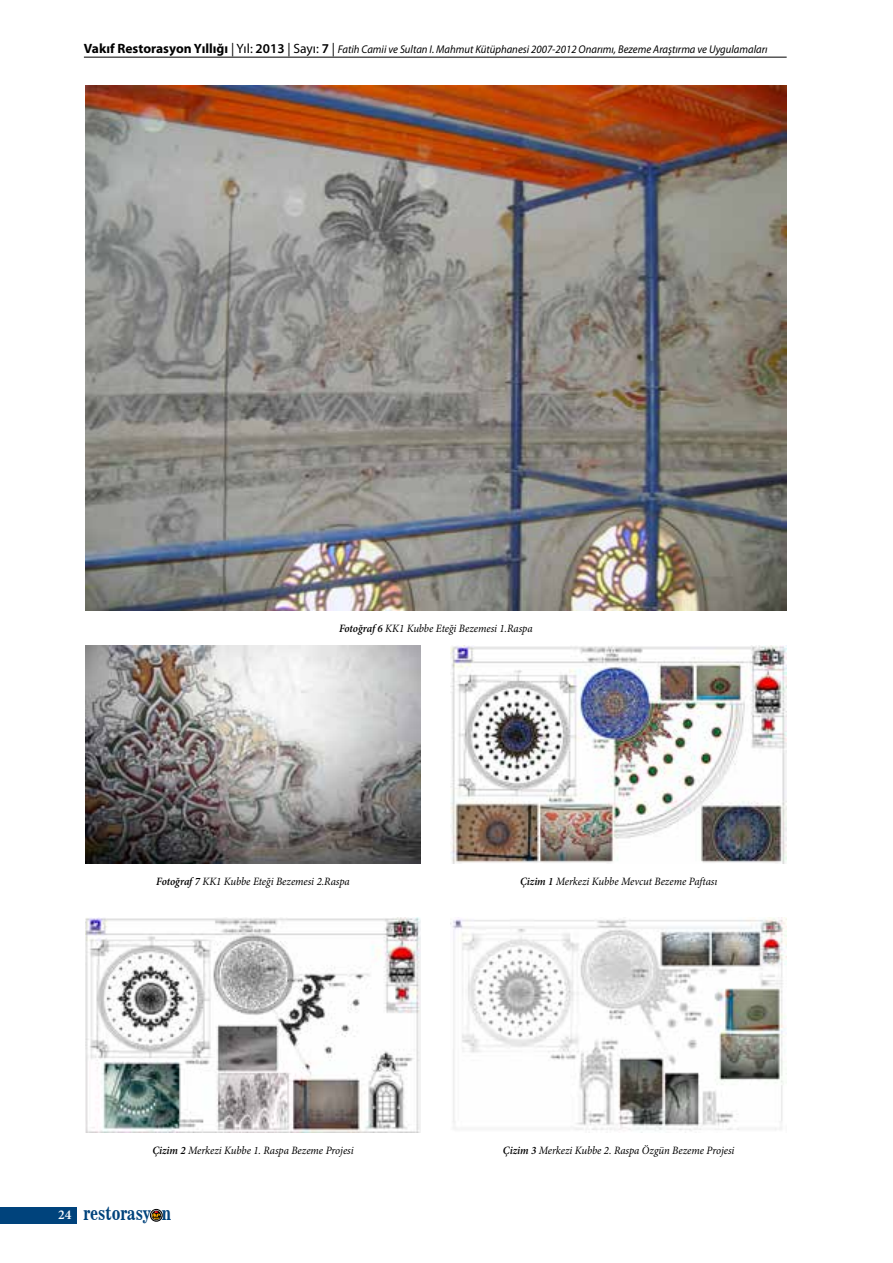
<style>
.page{position:relative;width:893px;height:1263px;background:#fff}
.page>*{position:absolute;margin:0;border:0;box-sizing:border-box;transform-origin:0 0}
.t1{font:17.7px "News 701 BT Bold A";color:#00437c;scale:.8 1}
.t2{font:italic 11.25px "Minion Pro";letter-spacing:-.005em;color:#000;scale:.95 1}
.t3{font:italic 11.25px "Myriad Pro";color:#000;scale:.95 1}
.s1{font-weight:700;font-style:normal;font-size:13.5px}
.s2{font-style:normal;font-size:13.5px}
.s3{font-weight:600;font-style:normal;font-size:13.5px}
.s4{font-weight:600}
.s5{font-family:"Minion Pro";font-weight:600;font-size:13.5px;color:#fff}
</style>
<div class="page">
<div style="left:0;top:1207px;width:77px;height:16px;background:#00437c"></div>
<div style="left:150px;top:1209px;width:12px;height:12px;border:1px solid #000;border-radius:50%"></div>
<svg style="left:151px;top:1210px;width:11px;height:11px"></svg>
<hr style="left:84px;top:57px;width:703px;height:1px;background:#000">
<img style="left:85px;top:85px;width:702px;height:526px">
<img style="left:85px;top:645px;width:336px;height:218px">
<img style="left:451px;top:645px;width:336px;height:218px">
<img style="left:85px;top:917px;width:336px;height:215px">
<img style="left:452px;top:917px;width:335px;height:215px">
<p class="t3" style="left:84px;top:43px;width:721px"><span class="s1">Vakıf Restorasyon Yıllığı</span> <span class="s2">| Yıl:</span> <span class="s3">2013</span> <span class="s2">| Sayı:</span> <span class="s3">7</span> <span class="s2">|</span> Fatih Camii ve Sultan I. Mahmut Kütüphanesi 2007-2012 Onarımı, Bezeme Araştırma ve Uygulamaları</p>
<p class="t2" style="left:339px;top:620px;width:205px"><span class="s4">Fotoğraf 6</span> KK1 Kubbe Eteği Bezemesi 1.Raspa</p>
<p class="t2" style="left:156px;top:873px;width:205px"><span class="s4">Fotoğraf 7</span> KK1 Kubbe Eteği Bezemesi 2.Raspa</p>
<p class="t2" style="left:520px;top:873px;width:209px"><span class="s4">Çizim 1</span> Merkezi Kubbe Mevcut Bezeme Paftası</p>
<p class="t2" style="left:152px;top:1142px;width:213px"><span class="s4">Çizim 2</span> Merkezi Kubbe 1. Raspa Bezeme Projesi</p>
<p class="t2" style="left:503px;top:1142px;width:245px"><span class="s4">Çizim 3</span> Merkezi Kubbe 2. Raspa Özgün Bezeme Projesi</p>
<h1 class="t1" style="left:58px;top:1203px;width:143px"><span class="s5">24</span> restorasy n</h1>
</div>
